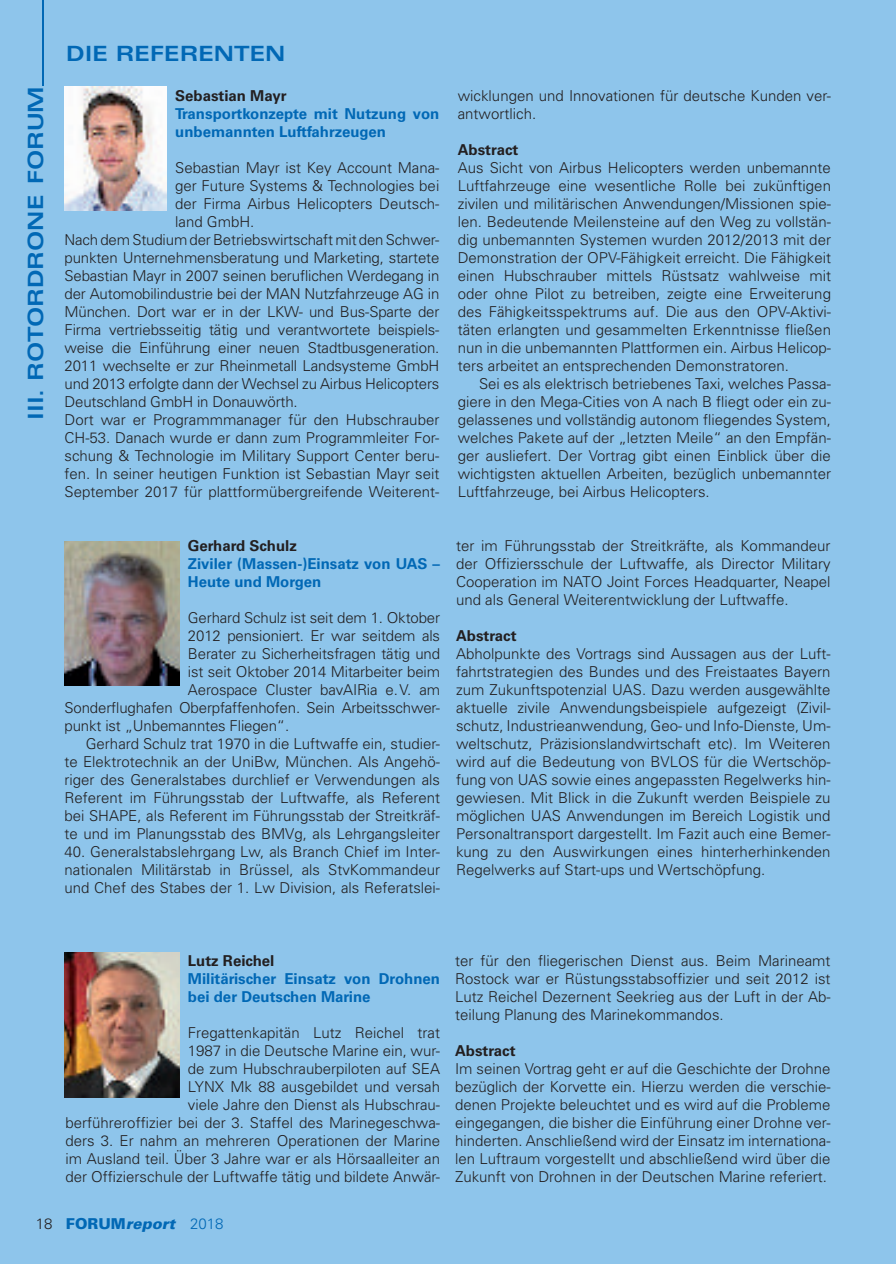
<style>
.page{position:relative;width:896px;height:1264px;background:#fff}
.page>*{position:absolute;margin:0;border:0;box-sizing:border-box;transform-origin:0 0}
.t1{font:700 expanded 21px "Univers";color:#0168b5}
.t2{font:300 15px/18px "Univers";color:#231f20;text-align:justify}
.t3{font:700 15px/18px "Univers CE";color:#0168b5}
.t4{font:700 15px "Univers CE";color:#231f20}
.t5{font:italic 900 15px "Univers";color:#0168b5}
.s1{font-weight:300;font-style:normal;color:#231f20}
.s2{font-family:"Univers CE";font-style:normal}
.s3{font-weight:300;font-style:normal}
</style>
<div class="page">
<div style="left:0;top:0;width:895px;height:1263px;background:#8ec5eb"></div>
<hr style="left:42px;top:0;width:2px;height:86px;background:#0168b5">
<img style="left:64px;top:541px;width:115px;height:144px">
<img style="left:64px;top:86px;width:103px;height:124px">
<img style="left:64px;top:952px;width:115px;height:145px">
<h1 class="t1" style="left:28px;top:420px;width:335px;rotate:-90deg">III. ROTORDRONE FORUM</h1>
<h1 class="t1" style="left:66px;top:45px;width:221px">DIE REFERENTEN</h1>
<p class="t4" style="left:175px;top:90px;width:113px">Sebastian Mayr</p>
<p class="t3" style="left:175px;top:106px;width:265px">Transportkonzepte mit Nutzung von unbemannten Luftfahrzeugen</p>
<p class="t2" style="left:175px;top:158px;width:265px">Sebastian Mayr ist Key Account Mana-</p>
<p class="t2" style="left:175px;top:176px;width:265px">ger Future Systems &amp; Technologies bei</p>
<p class="t2" style="left:175px;top:194px;width:265px">der Firma Airbus Helicopters Deutsch-</p>
<p class="t2" style="left:175px;top:212px;width:81px">land GmbH.</p>
<p class="t2" style="left:64px;top:230px;width:376px">Nach dem Studium der Betriebswirtschaft mit den Schwer-</p>
<p class="t2" style="left:64px;top:248px;width:376px">punkten Unternehmensberatung und Marketing, startete</p>
<p class="t2" style="left:64px;top:266px;width:376px">Sebastian Mayr in 2007 seinen beruflichen Werdegang in</p>
<p class="t2" style="left:64px;top:284px;width:376px">der Automobilindustrie bei der MAN Nutzfahrzeuge AG in</p>
<p class="t2" style="left:64px;top:302px;width:376px">München. Dort war er in der LKW- und Bus-Sparte der</p>
<p class="t2" style="left:64px;top:320px;width:376px">Firma vertriebsseitig tätig und verantwortete beispiels-</p>
<p class="t2" style="left:64px;top:338px;width:376px">weise die Einführung einer neuen Stadtbusgeneration.</p>
<p class="t2" style="left:64px;top:356px;width:376px">2011 wechselte er zur Rheinmetall Landsysteme GmbH</p>
<p class="t2" style="left:64px;top:374px;width:376px">und 2013 erfolgte dann der Wechsel zu Airbus Helicopters</p>
<p class="t2" style="left:64px;top:392px;width:235px">Deutschland GmbH in Donauwörth.</p>
<p class="t2" style="left:64px;top:410px;width:376px">Dort war er Programmmanager für den Hubschrauber</p>
<p class="t2" style="left:64px;top:428px;width:376px">CH-53. Danach wurde er dann zum Programmleiter For-</p>
<p class="t2" style="left:64px;top:446px;width:376px">schung &amp; Technologie im Military Support Center beru-</p>
<p class="t2" style="left:64px;top:464px;width:376px">fen. In seiner heutigen Funktion ist Sebastian Mayr seit</p>
<p class="t2" style="left:64px;top:482px;width:376px">September 2017 für plattformübergreifende Weiterent-</p>
<p class="t4" style="left:188px;top:540px;width:110px">Gerhard Schulz</p>
<p class="t3" style="left:188px;top:556px;width:253px">Ziviler (Massen-)Einsatz von UAS –<br>Heute und Morgen</p>
<p class="t2" style="left:188px;top:608px;width:253px">Gerhard Schulz ist seit dem 1. Oktober</p>
<p class="t2" style="left:188px;top:626px;width:253px">2012 pensioniert. Er war seitdem als</p>
<p class="t2" style="left:188px;top:644px;width:253px">Berater zu Sicherheitsfragen tätig und</p>
<p class="t2" style="left:188px;top:662px;width:253px">ist seit Oktober 2014 Mitarbeiter beim</p>
<p class="t2" style="left:188px;top:680px;width:253px">Aerospace Cluster bavAIRia e. V. am</p>
<p class="t2" style="left:64px;top:698px;width:377px">Sonderflughafen Oberpfaffenhofen. Sein Arbeitsschwer-</p>
<p class="t2" style="left:64px;top:716px;width:226px">punkt ist „Unbemanntes Fliegen“.</p>
<p class="t2" style="left:86px;top:734px;width:355px">Gerhard Schulz trat 1970 in die Luftwaffe ein, studier-</p>
<p class="t2" style="left:64px;top:752px;width:377px">te Elektrotechnik an der UniBw, München. Als Angehö-</p>
<p class="t2" style="left:64px;top:770px;width:377px">riger des Generalstabes durchlief er Verwendungen als</p>
<p class="t2" style="left:64px;top:788px;width:377px">Referent im Führungsstab der Luftwaffe, als Referent</p>
<p class="t2" style="left:64px;top:806px;width:377px">bei SHAPE, als Referent im Führungsstab der Streitkräf-</p>
<p class="t2" style="left:64px;top:824px;width:377px">te und im Planungsstab des BMVg, als Lehrgangsleiter</p>
<p class="t2" style="left:64px;top:842px;width:377px">40. Generalstabslehrgang Lw, als Branch Chief im Inter&shy;nationalen Militärstab in Brüssel, als StvKommandeur und Chef des Stabes der 1. Lw Division, als Referatslei-</p>
<p class="t2" style="left:457px;top:86px;width:374px">wicklungen und Innovationen für deutsche Kunden ver&shy;antwortlich.</p>
<p class="t4" style="left:457px;top:144px;width:62px">Abstract</p>
<p class="t2" style="left:457px;top:158px;width:374px">Aus Sicht von Airbus Helicopters werden unbemannte Luftfahrzeuge eine wesentliche Rolle bei zukünftigen zivilen und militärischen Anwendungen/Missionen spie&shy;len. Bedeutende Meilensteine auf den Weg zu vollstän&shy;dig unbemannten Systemen wurden 2012/2013 mit der Demonstration der OPV-Fähigkeit erreicht. Die Fähigkeit einen Hubschrauber mittels Rüstsatz wahlweise mit oder ohne Pilot zu betreiben, zeigte eine Erweiterung des Fähigkeitsspektrums auf. Die aus den OPV-Aktivi&shy;täten erlangten und gesammelten Erkenntnisse fließen nun in die unbemannten Plattformen ein. Airbus Helicop&shy;ters arbeitet an entsprechenden Demonstratoren.</p>
<p class="t2" style="left:457px;top:374px;width:374px;text-indent:21px">Sei es als elektrisch betriebenes Taxi, welches Passa&shy;giere in den Mega-Cities von A nach B fliegt oder ein zu&shy;gelassenes und vollständig autonom fliegendes System, welches Pakete auf der „letzten Meile“ an den Empfän&shy;ger ausliefert. Der Vortrag gibt einen Einblick über die wichtigsten aktuellen Arbeiten, bezüglich unbemannter Luftfahrzeuge, bei Airbus Helicopters.</p>
<p class="t2" style="left:456px;top:536px;width:376px">ter im Führungsstab der Streitkräfte, als Kommandeur der Offiziersschule der Luftwaffe, als Director Military Cooperation im NATO Joint Forces Headquarter, Neapel und als General Weiterentwicklung der Luftwaffe.</p>
<p class="t4" style="left:456px;top:630px;width:62px">Abstract</p>
<p class="t2" style="left:456px;top:644px;width:376px">Abholpunkte des Vortrags sind Aussagen aus der Luft&shy;fahrtstrategien des Bundes und des Freistaates Bayern zum Zukunftspotenzial UAS. Dazu werden ausgewählte aktuelle zivile Anwendungsbeispiele aufgezeigt (Zivil&shy;schutz, Industrieanwendung, Geo- und Info-Dienste, Um&shy;weltschutz, Präzisionslandwirtschaft etc). Im Weiteren wird auf die Bedeutung von BVLOS für die Wertschöp&shy;fung von UAS sowie eines angepassten Regelwerks hin&shy;gewiesen. Mit Blick in die Zukunft werden Beispiele zu möglichen UAS Anwendungen im Bereich Logistik und Personaltransport dargestellt. Im Fazit auch eine Bemer&shy;kung zu den Auswirkungen eines hinterherhinkenden Regelwerks auf Start-ups und Wertschöpfung.</p>
<p class="t4" style="left:188px;top:954px;width:88px">Lutz Reichel</p>
<p class="t3" style="left:188px;top:970px;width:253px">Militärischer Einsatz von Drohnen bei der Deutschen Marine</p>
<p class="t2" style="left:66px;top:1022px;width:376px;text-align:right">Fregattenkapitän Lutz Reichel trat<br>1987 in die Deutsche Marine ein, wur-<br>de zum Hubschrauberpiloten auf SEA<br>LYNX Mk 88 ausgebildet und versah<br>viele Jahre den Dienst als Hubschrau-<br>berführeroffizier bei der 3. Staffel des Marinegeschwa&shy;ders 3. Er nahm an mehreren Operationen der Marine im Ausland teil. Über 3 Jahre war er als Hörsaalleiter an der Offizierschule der Luftwaffe tätig und bildete Anwär-</p>
<p class="t5" style="left:36px;top:1218px;width:189px"><span class="s1">18</span> <span class="s2">FORUM</span>report <span class="s3">2018</span></p>
<p class="t2" style="left:455px;top:950px;width:377px">ter für den fliegerischen Dienst aus. Beim Marineamt Rostock war er Rüstungsstabsoffizier und seit 2012 ist Lutz Reichel Dezernent Seekrieg aus der Luft in der Ab&shy;teilung Planung des Marinekommandos.</p>
<p class="t4" style="left:455px;top:1044px;width:62px">Abstract</p>
<p class="t2" style="left:455px;top:1058px;width:377px">Im seinen Vortrag geht er auf die Geschichte der Drohne bezüglich der Korvette ein. Hierzu werden die verschie&shy;denen Projekte beleuchtet und es wird auf die Probleme eingegangen, die bisher die Einführung einer Drohne ver&shy;hinderten. Anschließend wird der Einsatz im internationa&shy;len Luftraum vorgestellt und abschließend wird über die Zukunft von Drohnen in der Deutschen Marine referiert.</p>
</div>
